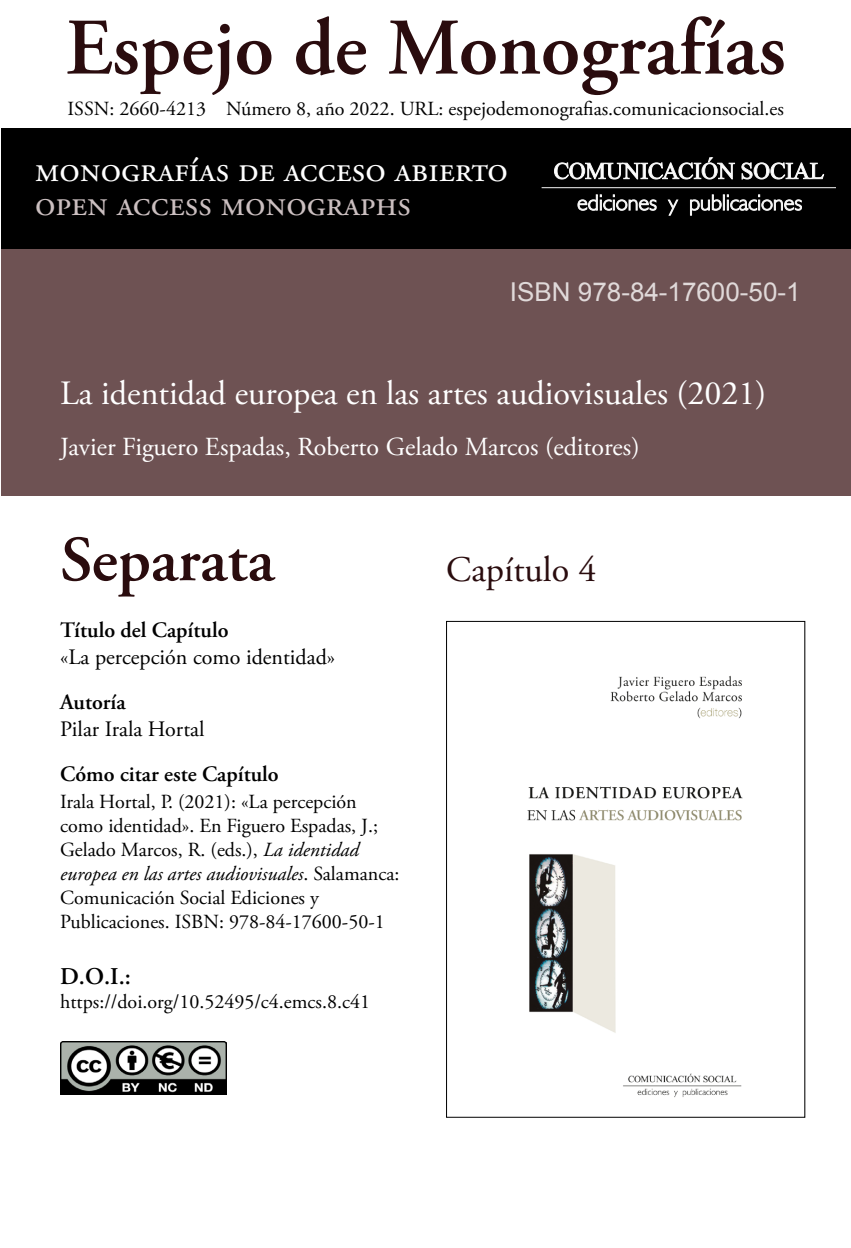
<style>
.page{position:relative;width:851px;height:1248px;background:#fff}
.page>*{position:absolute;margin:0;border:0;box-sizing:border-box;transform-origin:0 0}
.t1{font:600 80px "Adobe Garamond Pro";color:#2a0c0e}
.t2{font:600 64px "Adobe Garamond Pro";color:#2a0c0e}
.t3{font:36px "Adobe Garamond Pro";color:#fff}
.t4{font:36px "Adobe Garamond Pro";color:#cbbfc0}
.t5{font:36px "Adobe Garamond Pro";color:#2a0c0e}
.t6{font:34px "Adobe Garamond Pro";color:#fff}
.body{font:26px "Adobe Garamond Pro";letter-spacing:-.005em;color:#fff}
.t7{font:26px "Arial";color:#e0d9d9}
.t8{font:600 24px "Adobe Garamond Pro";color:#000}
.t9{font:600 22px "Adobe Garamond Pro";color:#000}
.t10{font:22px "Adobe Garamond Pro";color:#000}
.body-2{font:20px/24px "Adobe Garamond Pro";color:#000}
.s1{font-style:italic}
</style>
<div class="page">
<img style="left:527px;top:675px;width:216px;height:423px">
<div style="left:1px;top:129px;width:849px;height:120px;background:#000"></div>
<svg style="left:554px;top:157px;width:269px;height:22px"></svg>
<hr style="left:541px;top:187px;width:294px;height:1px;background:#f6f6f6">
<svg style="left:577px;top:194px;width:224px;height:21px"></svg>
<div style="left:1px;top:249px;width:849px;height:246px;background:#6e5253"></div>
<img style="left:60px;top:1041px;width:167px;height:53px">
<p class="t1" style="left:66px;top:2px;width:721px">Espejo de Monografías</p>
<p class="body-2" style="left:68px;top:98px;width:717px">ISSN: 2660-4213 Número 8, año 2022. URL: espejodemonografias.comunicacionsocial.es</p>
<p class="t3" style="left:35px;top:148px;width:474px">monografías de acceso abierto</p>
<p class="t4" style="left:35px;top:182px;width:377px">open access monographs</p>
<p class="t7" style="left:510px;top:275px;width:292px">ISBN 978-84-17600-50-1</p>
<p class="t6" style="left:60px;top:372px;width:707px">La identidad europea en las artes audiovisuales (2021)</p>
<p class="body" style="left:60px;top:430px;width:581px">Javier Figuero Espadas, Roberto Gelado Marcos (editores)</p>
<p class="t2" style="left:60px;top:523px;width:216px">Separata</p>
<p class="t9" style="left:60px;top:617px;width:170px">Título del Capítulo</p>
<p class="t10" style="left:60px;top:643px;width:276px">«La percepción como identidad»</p>
<p class="t9" style="left:60px;top:689px;width:67px">Autoría</p>
<p class="t10" style="left:60px;top:715px;width:146px">Pilar Irala Hortal</p>
<p class="t9" style="left:60px;top:761px;width:220px">Cómo citar este Capítulo</p>
<p class="body-2" style="left:60px;top:790px;width:341px">Irala Hortal, P. (2021): «La percepción como identidad». En Figuero Espadas, J.; Gelado Marcos, R. (eds.), <span class="s1">La identidad europea en las artes audiovisuales</span>. Salamanca:<br>Comunicación Social Ediciones y Publicaciones. ISBN: 978-84-17600-50-1</p>
<p class="t8" style="left:60px;top:962px;width:72px">D.O.I.:</p>
<p class="body-2" style="left:60px;top:990px;width:311px">https://doi.org/10.52495/c4.emcs.8.c41</p>
<p class="t5" style="left:446px;top:548px;width:151px">Capítulo 4</p>
</div>
